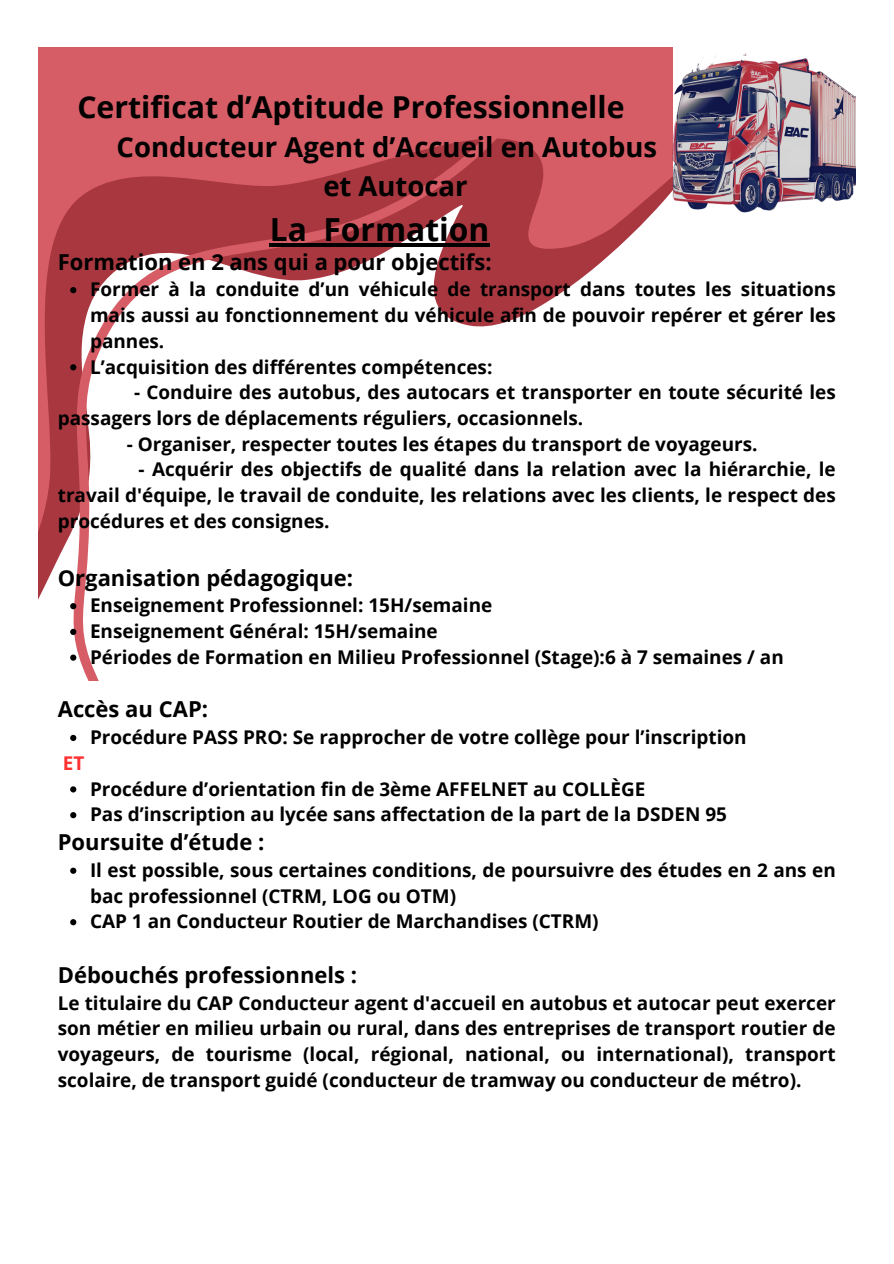
<style>
.page{position:relative;width:894px;height:1264px;background:#fff}
.page>*{position:absolute;margin:0;border:0;box-sizing:border-box;transform-origin:0 0}
.t1{font:700 31.8px "Open Sans";color:#000}
.t2{font:700 30.15px "Open Sans";color:#000}
.t3{font:700 27.45px/38.1px "Open Sans";color:#000}
.t4{font:700 22.05px "Open Sans";color:#000}
.t5{font:700 21.9px "Open Sans";color:#000}
.t6{font:700 18.9px/25.7px "Open Sans";color:#000;text-align:justify}
.t7{font:700 18.9px "Open Sans";color:#ff3131}
</style>
<div class="page">
<svg style="left:38px;top:47px;width:634px;height:633px"></svg>
<img style="left:672px;top:47px;width:183px;height:166px">
<hr style="left:270px;top:243px;width:37px;height:3px;background:#000">
<hr style="left:307px;top:243px;width:16px;height:3px;background:#000">
<hr style="left:323px;top:243px;width:166px;height:3px;background:#000">
<svg style="left:70px;top:287px;width:6px;height:6px"></svg>
<svg style="left:70px;top:364px;width:6px;height:6px"></svg>
<svg style="left:70px;top:603px;width:6px;height:6px"></svg>
<svg style="left:70px;top:629px;width:6px;height:6px"></svg>
<svg style="left:70px;top:654px;width:6px;height:6px"></svg>
<svg style="left:70px;top:734px;width:6px;height:7px"></svg>
<svg style="left:70px;top:786px;width:6px;height:6px"></svg>
<svg style="left:70px;top:812px;width:6px;height:6px"></svg>
<svg style="left:70px;top:867px;width:6px;height:6px"></svg>
<svg style="left:70px;top:919px;width:6px;height:6px"></svg>
<p class="t2" style="left:77px;top:86px;width:548px">Certificat d’Aptitude Professionnelle</p>
<p class="t3" style="left:323px;top:128px;width:335px;text-indent:-207px">Conducteur Agent d’Accueil en Autobus et Autocar</p>
<h1 class="t1" style="left:270px;top:207px;width:221px">La Formation</h1>
<p class="t5" style="left:58px;top:246px;width:435px">Formation en 2 ans qui a pour objectifs:</p>
<h1 class="t6" style="left:90px;top:276px;width:747px">Former à la conduite d’un véhicule de transport dans toutes les situations mais aussi au fonctionnement du véhicule afin de pouvoir repérer et gérer les pannes.</h1>
<h2 class="t6" style="left:90px;top:353px;width:404px">L’acquisition des différentes compétences:</h2>
<p class="t6" style="left:58px;top:379px;width:779px;text-indent:76px">- Conduire des autobus, des autocars et transporter en toute sécurité les passagers lors de déplacements réguliers, occasionnels.</p>
<p class="t6" style="left:127px;top:430px;width:632px">- Organiser, respecter toutes les étapes du transport de voyageurs.</p>
<p class="t6" style="left:58px;top:456px;width:779px;text-indent:81px">- Acquérir des objectifs de qualité dans la relation avec la hiérarchie, le travail d'équipe, le travail de conduite, les relations avec les clients, le respect des procédures et des consignes.</p>
<p class="t5" style="left:58px;top:562px;width:297px">Organisation pédagogique:</p>
<h4 class="t6" style="left:90px;top:592px;width:404px">Enseignement Professionnel: 15H/semaine</h4>
<h2 class="t6" style="left:90px;top:618px;width:349px">Enseignement Général: 15H/semaine</h2>
<p class="t6" style="left:90px;top:643px;width:695px">Périodes de Formation en Milieu Professionnel (Stage):6 à 7 semaines / an</p>
<p class="t4" style="left:58px;top:693px;width:152px">Accès au CAP:</p>
<p class="t6" style="left:90px;top:724px;width:658px">Procédure PASS PRO: Se rapprocher de votre collège pour l’inscription</p>
<h2 class="t7" style="left:63px;top:749px;width:23px">ET</h2>
<p class="t6" style="left:90px;top:775px;width:557px">Procédure d’orientation fin de 3ème AFFELNET au COLLÈGE</p>
<h3 class="t6" style="left:90px;top:801px;width:638px">Pas d’inscription au lycée sans affectation de la part de la DSDEN 95</h3>
<p class="t5" style="left:58px;top:826px;width:208px">Poursuite d’étude :</p>
<p class="t6" style="left:90px;top:856px;width:747px">Il est possible, sous certaines conditions, de poursuivre des études en 2 ans en bac professionnel (CTRM, LOG ou OTM)</p>
<h2 class="t6" style="left:90px;top:908px;width:510px">CAP 1 an Conducteur Routier de Marchandises (CTRM)</h2>
<p class="t5" style="left:58px;top:959px;width:300px">Débouchés professionnels :</p>
<p class="t6" style="left:58px;top:989px;width:779px">Le titulaire du CAP Conducteur agent d'accueil en autobus et autocar peut exercer son métier en milieu urbain ou rural, dans des entreprises de transport routier de voyageurs, de tourisme (local, régional, national, ou international), transport scolaire, de transport guidé (conducteur de tramway ou conducteur de métro).</p>
</div>
